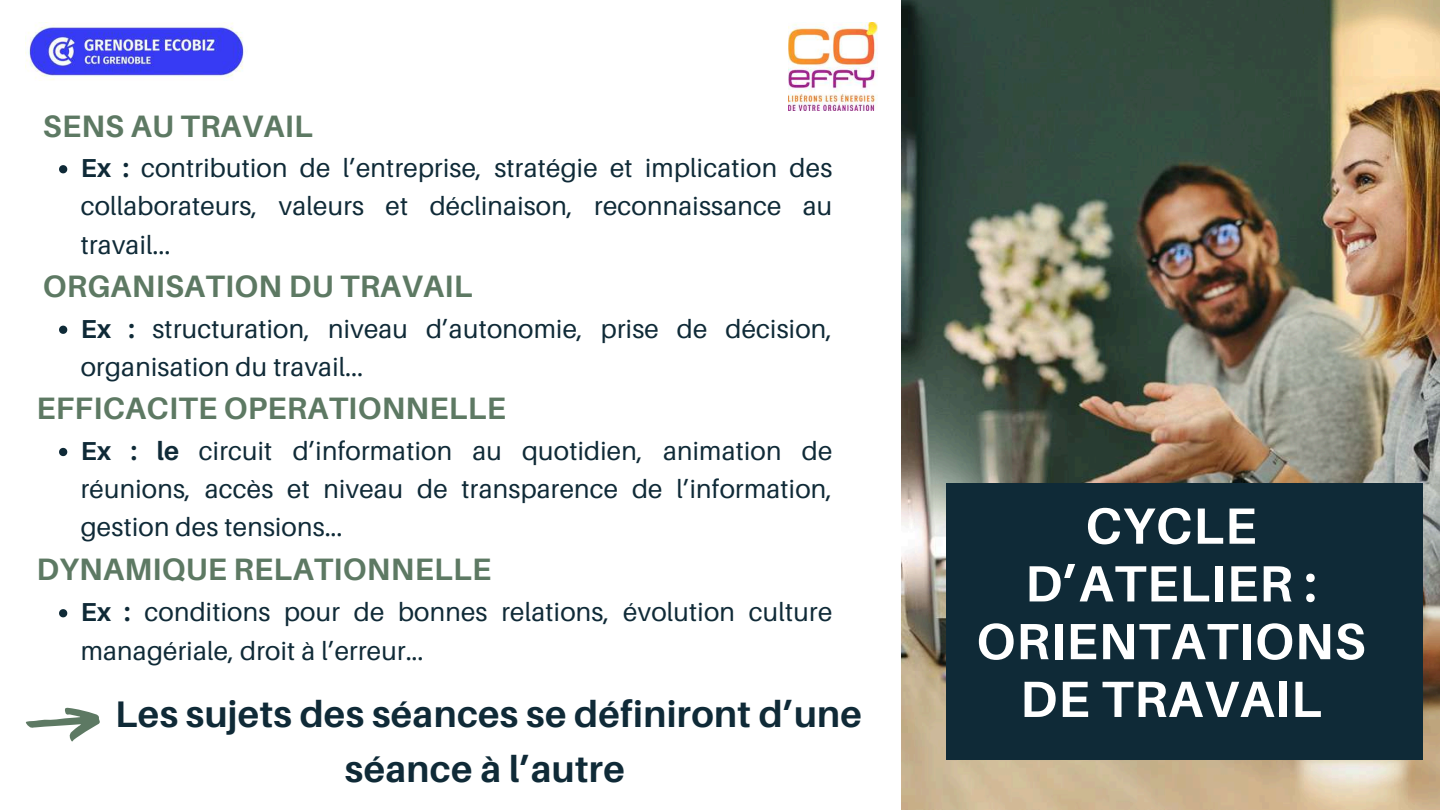
<style>
.page{position:relative;width:1440px;height:810px;background:#fff}
.page>*{position:absolute;margin:0;border:0;box-sizing:border-box;transform-origin:0 0}
.t1{font:700 51px/57.8px "Aileron";letter-spacing:.02em;color:#fff;text-align:center}
.t2{font:700 37px "Aileron";letter-spacing:.01em;color:#0f2a37}
.t3{font:700 31px "Aileron";letter-spacing:.01em;color:#5d7963}
.t4{font:26px/38.2px "Aileron";letter-spacing:.01em;color:#0f2a37;text-align:justify}
.s1{font-weight:700}
</style>
<div class="page">
<img style="left:902px;top:0;width:538px;height:810px">
<div style="left:946px;top:483px;width:477px;height:276px;background:#0f2a37"></div>
<img style="left:25px;top:22px;width:219px;height:58px">
<img style="left:788px;top:22px;width:89px;height:88px">
<svg style="left:25px;top:708px;width:75px;height:34px"></svg>
<svg style="left:59px;top:165px;width:8px;height:8px"></svg>
<svg style="left:59px;top:326px;width:8px;height:8px"></svg>
<svg style="left:59px;top:448px;width:8px;height:8px"></svg>
<svg style="left:59px;top:609px;width:8px;height:8px"></svg>
<p class="t3" style="left:43px;top:107px;width:272px">SENS AU TRAVAIL</p>
<p class="t4" style="left:81px;top:148px;width:753px"><span class="s1">Ex :</span> contribution de l’entreprise, stratégie et implication des collaborateurs, valeurs et déclinaison, reconnaissance au travail...</p>
<p class="t3" style="left:43px;top:267px;width:431px">ORGANISATION DU TRAVAIL</p>
<p class="t4" style="left:81px;top:309px;width:753px"><span class="s1">Ex :</span> structuration, niveau d’autonomie, prise de décision, organisation du travail...</p>
<p class="t3" style="left:37px;top:389px;width:471px">EFFICACITE OPERATIONNELLE</p>
<p class="t4" style="left:81px;top:431px;width:753px"><span class="s1">Ex : le</span> circuit d’information au quotidien, animation de réunions, accès et niveau de transparence de l’information, gestion des tensions...</p>
<p class="t3" style="left:37px;top:550px;width:456px">DYNAMIQUE RELATIONNELLE</p>
<p class="t4" style="left:81px;top:592px;width:753px;line-height:39px"><span class="s1">Ex :</span> conditions pour de bonnes relations, évolution culture managériale, droit à l’erreur...</p>
<h2 class="t2" style="left:115px;top:692px;width:748px">Les sujets des séances se définiront d’une</h2>
<h2 class="t2" style="left:345px;top:746px;width:281px">séance à l’autre</h2>
<h1 class="t1" style="left:976px;top:496px;width:391px">CYCLE<br>D’ATELIER :<br>ORIENTATIONS</h1>
<h1 class="t1" style="left:1020px;top:669px;width:303px">DE TRAVAIL</h1>
</div>
